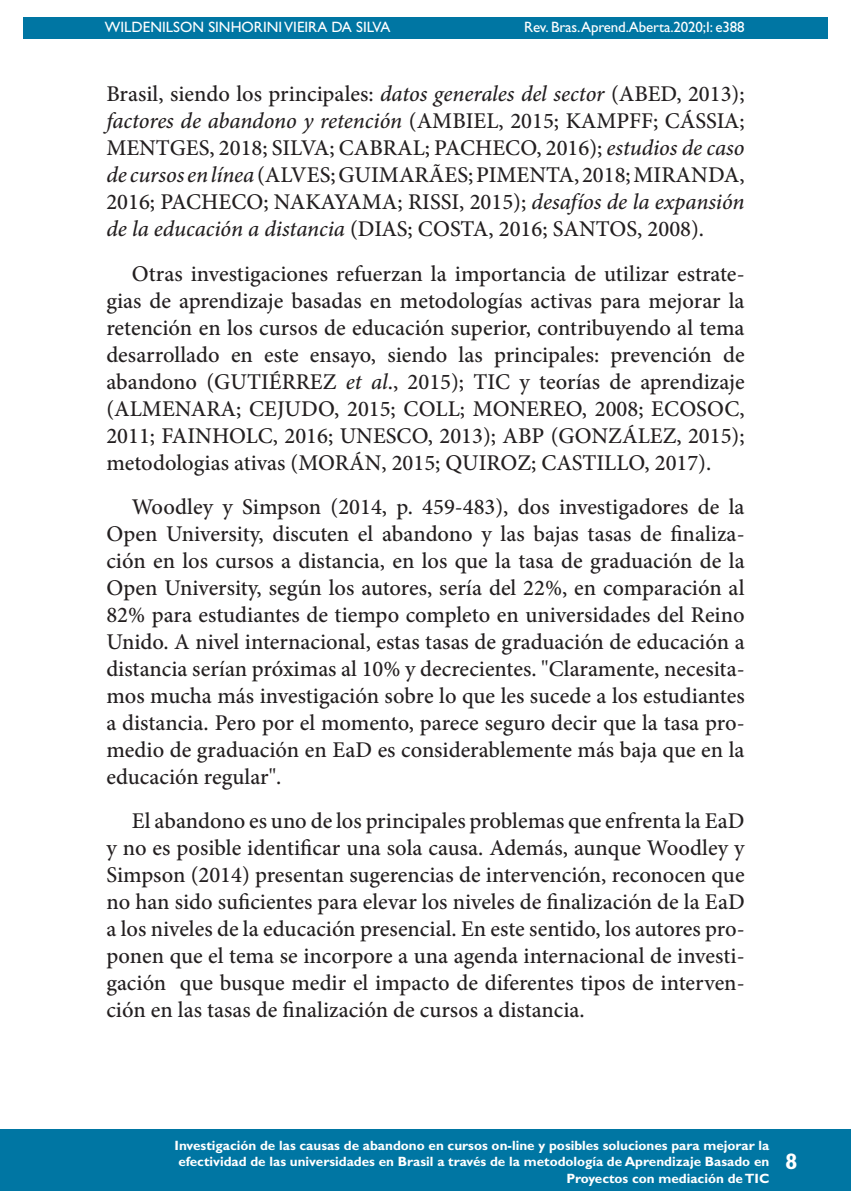
<style>
.page{position:relative;width:851px;height:1191px;background:#fff}
.page>*{position:absolute;margin:0;border:0;box-sizing:border-box;transform-origin:0 0}
.Texto_corrido{font:500 22.5px/27px "Minion Pro";color:#231f20;text-align:justify}
.t1{font:700 22.5px "Gill Sans Std";color:#fff}
.t2{font:15px "Gill Sans Std";color:#fff}
.t3{font:700 13.5px/16.2px "Gill Sans Std";color:#fff;text-align:right}
.s1{font-style:italic}
</style>
<div class="page">
<hr style="left:104px;top:0;width:1px;height:467px;background:#0076a3">
<div style="left:23px;top:17px;width:804px;height:21px;background:#0076a3"></div>
<div style="left:0;top:1129px;width:850px;height:62px;background:#0076a3"></div>
<p class="t2" style="left:105px;top:18px;width:287px">WILDENILSON SINHORINI VIEIRA DA SILVA</p>
<p class="t2" style="left:524px;top:18px;width:222px">Rev. Bras.Aprend.Aberta.2020;I: e388</p>
<p class="Texto_corrido" style="left:106px;top:81px;width:639px">Brasil, siendo los principales: <span class="s1">datos generales del sector</span> (ABED, 2013); <span class="s1">factores de abandono y retención</span> (AMBIEL, 2015; KAMPFF; CÁSSIA; MENTGES, 2018; SILVA; CABRAL; PACHECO, 2016); <span class="s1">estudios de caso de cursos en línea</span> (ALVES; GUIMARÃES; PIMENTA, 2018; MIRANDA, 2016; PACHECO; NAKAYAMA; RISSI, 2015); <span class="s1">desafíos de la expansión de la educación a distancia</span> (DIAS; COSTA, 2016; SANTOS, 2008).</p>
<p class="Texto_corrido" style="left:106px;top:260px;width:639px;text-indent:26px">Otras investigaciones refuerzan la importancia de utilizar estrate&shy;gias de aprendizaje basadas en metodologías activas para mejorar la retención en los cursos de educación superior, contribuyendo al tema desarrollado en este ensayo, siendo las principales: prevención de abandono (GUTIÉRREZ <span class="s1">et al</span>., 2015); TIC y teorías de aprendizaje (ALMENARA; CEJUDO, 2015; COLL; MONEREO, 2008; ECOSOC, 2011; FAINHOLC, 2016; UNESCO, 2013); ABP (GONZÁLEZ, 2015); metodologias ativas (MORÁN, 2015; QUIROZ; CASTILLO, 2017).</p>
<p class="Texto_corrido" style="left:106px;top:493px;width:639px;text-indent:26px">Woodley y Simpson (2014, p. 459-483), dos investigadores de la Open University, discuten el abandono y las bajas tasas de finaliza&shy;ción en los cursos a distancia, en los que la tasa de graduación de la Open University, según los autores, sería del 22%, en comparación al 82% para estudiantes de tiempo completo en universidades del Reino Unido. A nivel internacional, estas tasas de graduación de educación a distancia serían próximas al 10% y decrecientes. "Claramente, necesita&shy;mos mucha más investigación sobre lo que les sucede a los estudiantes a distancia. Pero por el momento, parece seguro decir que la tasa pro&shy;medio de graduación en EaD es considerablemente más baja que en la educación regular".</p>
<p class="Texto_corrido" style="left:106px;top:807px;width:639px;text-indent:26px">El abandono es uno de los principales problemas que enfrenta la EaD y no es posible identificar una sola causa. Además, aunque Woodley y Simpson (2014) presentan sugerencias de intervención, reconocen que no han sido suficientes para elevar los niveles de finalización de la EaD a los niveles de la educación presencial. En este sentido, los autores pro&shy;ponen que el tema se incorpore a una agenda internacional de investi&shy;gación que busque medir el impacto de diferentes tipos de interven&shy;ción en las tasas de finalización de cursos a distancia.</p>
<p class="t3" style="left:174px;top:1137px;width:596px">Investigación de las causas de abandono en cursos on-line y posibles soluciones para mejorar la efectividad de las universidades en Brasil a través de la metodología de Aprendizaje Basado en<br>Proyectos con mediación de TIC</p>
<p class="t1" style="left:785px;top:1148px;width:14px">8</p>
</div>
